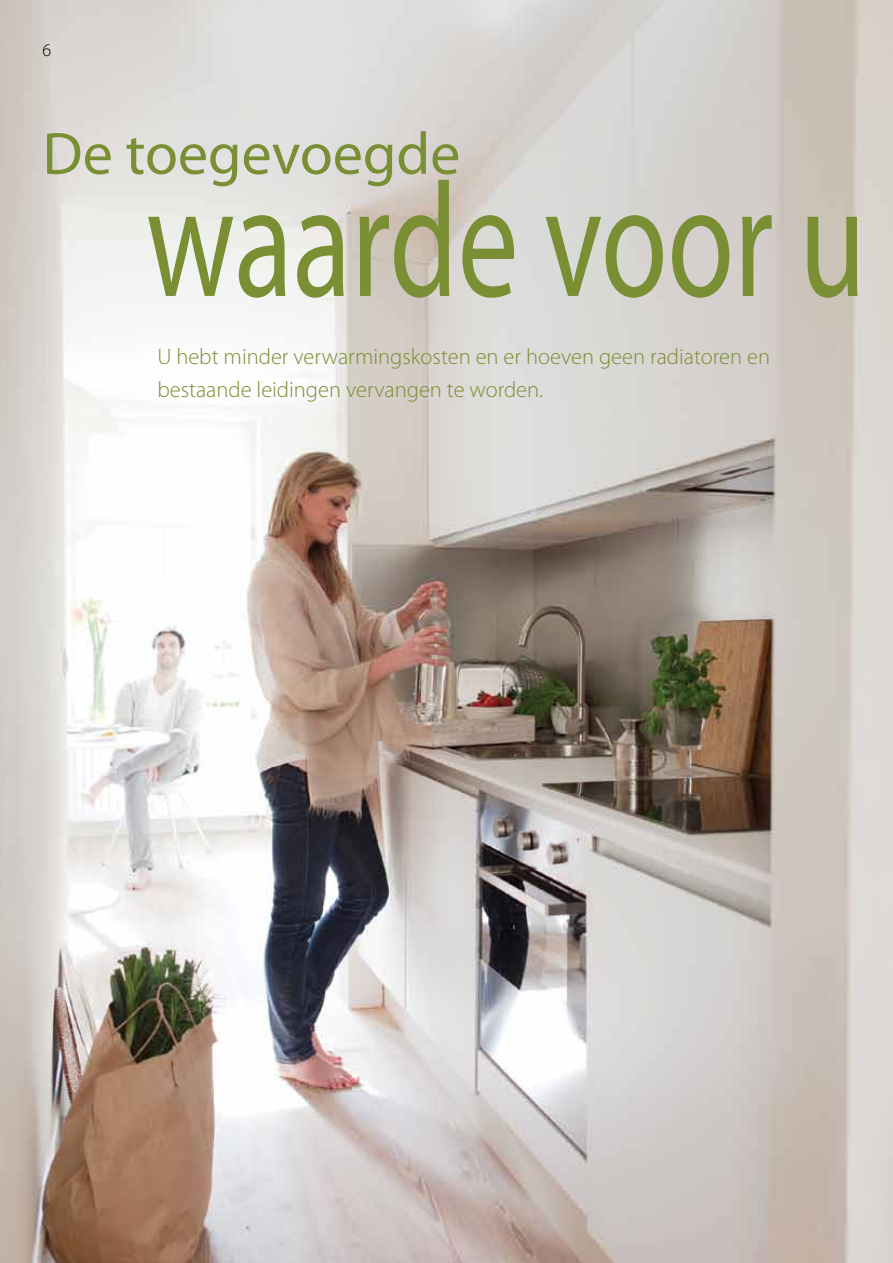
<style>
.page{position:relative;width:893px;height:1263px;background:#fff}
.page>*{position:absolute;margin:0;border:0;box-sizing:border-box;transform-origin:0 0}
.t1{font:163.5px "Myriad Pro";color:#7a8e34;scale:.74 1}
.t2{font:60px "Myriad Pro";color:#7a8e34}
.t3{font:300 22.5px/33px "Myriad Pro";color:#7a8e34}
.t4{font:300 18px "Myriad Pro";color:#000}
</style>
<div class="page">
<img style="left:0;top:0;width:893px;height:1263px">
<p class="t4" style="left:43px;top:40px;width:10px">6</p>
<h2 class="t2" style="left:43px;top:117px;width:419px">De toegevoegde</h2>
<h1 class="t1" style="left:146px;top:140px;width:974px">waarde voor u</h1>
<p class="t3" style="left:157px;top:340px;width:614px">U hebt minder verwarmingskosten en er hoeven geen radiatoren en bestaande leidingen vervangen te worden.</p>
</div>
